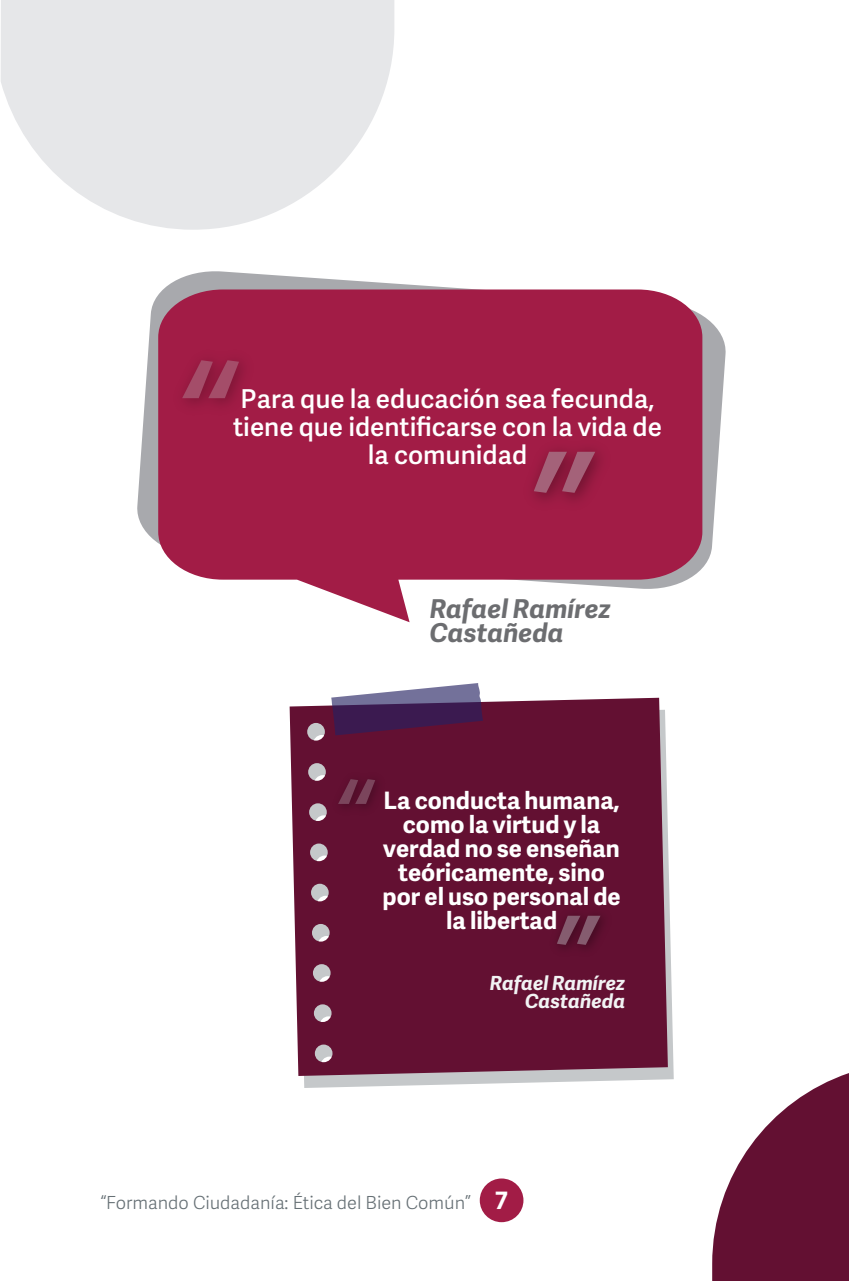
<style>
.page{position:relative;width:849px;height:1281px;background:#fff}
.page>*{position:absolute;margin:0;border:0;box-sizing:border-box;transform-origin:0 0}
.t1{font:600 26px/28px "Adelle Sans";color:#fff;text-align:center}
.t2{font:italic 700 26px/24px "Adelle Sans";color:#6c6d70}
.t3{font:700 24px/24px "Adelle Sans";color:#fff;text-align:center}
.t4{font:italic 700 19.4px/18px "Adelle Sans";color:#f2f3f4;text-align:right}
.t5{font:300 18px "Adelle Sans";color:#667075}
.s1{font-weight:700;font-size:24px;color:#fff}
</style>
<div class="page">
<svg style="left:304px;top:844px;width:370px;height:244px;fill:#c5c8ca"></svg>
<div style="left:290px;top:698px;width:378px;height:378px;background:#631032"></div>
<svg style="left:331px;top:683px;width:152px;height:52px;background:#6b4f77"></svg>
<svg style="left:137px;top:271px;width:589px;height:297px"></svg>
<svg style="left:158px;top:289px;width:544px;height:333px;background:#ae3b5f"></svg>
<img style="left:167px;top:345px;width:93px;height:75px">
<svg style="left:182px;top:360px;width:57px;height:38px;background:#9c3254"></svg>
<img style="left:517px;top:435px;width:102px;height:81px">
<svg style="left:534px;top:452px;width:61px;height:41px;background:#983c5a"></svg>
<svg style="left:1px;top:0;width:393px;height:230px;fill:#e6e7e9"></svg>
<div style="left:480px;top:1178px;width:43px;height:44px;background:#a21c46;border-radius:50%"></div>
<svg style="left:712px;top:1073px;width:137px;height:208px"></svg>
<div style="left:328px;top:769px;width:62px;height:49px;background:#631032"></div>
<svg style="left:338px;top:779px;width:37px;height:25px"></svg>
<div style="left:545px;top:904px;width:72px;height:58px;background:#631032"></div>
<svg style="left:557px;top:916px;width:43px;height:29px"></svg>
<p class="t1" style="left:233px;top:383px;width:430px">Para que la educación sea fecunda, tiene que identificarse con la vida de la comunidad</p>
<p class="t2" style="left:430px;top:596px;width:183px">Rafael Ramírez<br>Castañeda</p>
<p class="t3" style="left:382px;top:787px;width:239px">La conducta humana, como la virtud y la verdad no se enseñan teóricamente, sino por el uso personal de la libertad</p>
<p class="t4" style="left:490px;top:973px;width:137px">Rafael Ramírez<br>Castañeda</p>
<p class="t5" style="left:100px;top:1189px;width:409px">“Formando Ciudadanía: Ética del Bien Común” <span class="s1">7</span></p>
</div>
